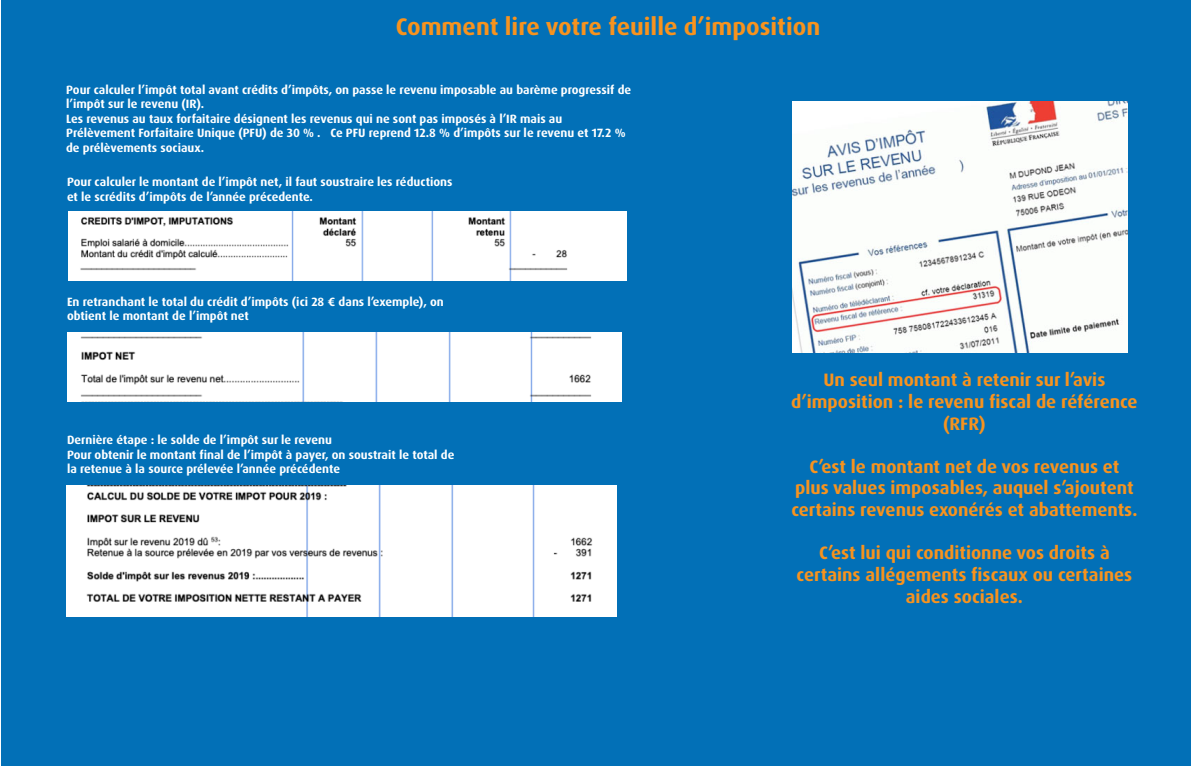
<style>
.page{position:relative;width:1191px;height:766px;background:#fff}
.page>*{position:absolute;margin:0;border:0;box-sizing:border-box;transform-origin:0 0}
.t1{font:700 24px "Dax Pro";color:#f7931e}
.t2{font:700 18px/21.6px "Dax Pro";color:#f7931e;text-align:center}
.t3{font:700 12px/14.4px "Dax Pro";color:#fff}
</style>
<div class="page">
<div style="left:1px;top:0;width:1189px;height:765px;background:#0270b7"></div>
<img style="left:69px;top:211px;width:557px;height:70px">
<img style="left:68px;top:332px;width:553px;height:70px">
<img style="left:66px;top:485px;width:550px;height:131px">
<img style="left:793px;top:101px;width:334px;height:251px">
<h1 class="t1" style="left:396px;top:11px;width:426px">Comment lire votre feuille d’imposition</h1>
<p class="t3" style="left:66px;top:83px;width:566px">Pour calculer l’impôt total avant crédits d’impôts, on passe le revenu imposable au barème progressif de l’impôt sur le revenu (IR).<br>Les revenus au taux forfaitaire désignent les revenus qui ne sont pas imposés à l’IR mais au Prélèvement Forfaitaire Unique (PFU) de 30 % . Ce PFU reprend 12.8 % d’impôts sur le revenu et 17.2 % de prélèvements sociaux.</p>
<p class="t3" style="left:67px;top:175px;width:387px">Pour calculer le montant de l’impôt net, il faut soustraire les réductions et le scrédits d’impôts de l’année précedente.</p>
<p class="t3" style="left:67px;top:294px;width:378px">En retranchant le total du crédit d’impôts (ici 28 € dans l’exemple), on obtient le montant de l’impôt net</p>
<p class="t3" style="left:67px;top:433px;width:389px">Dernière étape : le solde de l’impôt sur le revenu<br>Pour obtenir le montant final de l’impôt à payer, on soustrait le total de la retenue à la source prélevée l’année précédente</p>
<h2 class="t2" style="left:791px;top:369px;width:348px">Un seul montant à retenir sur l’avis d’imposition : le revenu fiscal de référence (RFR)</h2>
<h2 class="t2" style="left:791px;top:456px;width:348px">C’est le montant net de vos revenus et plus values imposables, auquel s’ajoutent certains revenus exonérés et abattements.</h2>
<h2 class="t2" style="left:796px;top:542px;width:337px">C’est lui qui conditionne vos droits à certains allégements fiscaux ou certaines aides sociales.</h2>
</div>
